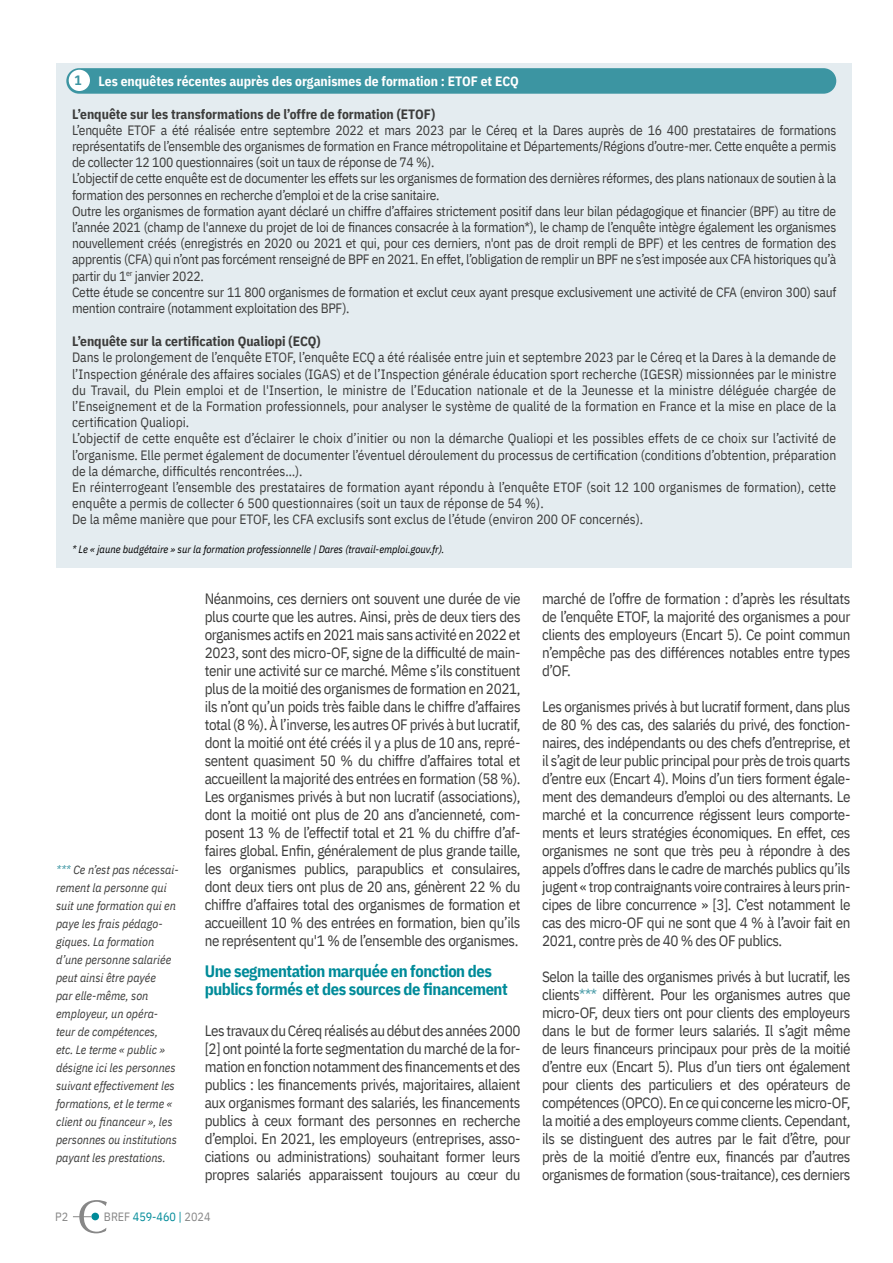
<style>
.page{position:relative;width:893px;height:1263px;background:#fff}
.page>*{position:absolute;margin:0;border:0;box-sizing:border-box;transform-origin:0 0}
.t1{font:700 16.5px/18px "IBM Plex Sans Cond";letter-spacing:-.025em;color:#008b99}
.t2{font:15px/18px "IBM Plex Sans Cond";letter-spacing:-.025em;color:#3c3c3b;text-align:justify}
.t3{font:13.5px/16.2px "IBM Plex Sans Cond";letter-spacing:-.02em;color:#3c3c3b}
.t4{font:13.5px/16.2px "IBM Plex Sans Cond";color:#3c3c3b}
.t5{font:700 13.5px "IBM Plex Sans Cond";color:#3c3c3b}
.t6{font:700 13.5px "IBM Plex Sans Cond";color:#fff}
.t7{font:italic 12px/18px "IBM Plex Sans Cond";color:#3c3c3b}
.t8{font:12px "IBM Plex Sans Cond";color:#878787}
.t9{font:italic 10.5px "IBM Plex Sans Cond";color:#000}
.s1{color:#3c95a2}
.s2{color:#008b99}
</style>
<div class="page">
<div style="left:56px;top:64px;width:795px;height:504px;background:#e4ecf0"></div>
<div style="left:66px;top:68px;width:770px;height:26px;background:#3c95a2;border-radius:13px"></div>
<div style="left:69px;top:70px;width:21px;height:21px;background:#fff;border-radius:50%"></div>
<svg style="left:73px;top:1200px;width:34px;height:33px"></svg>
<p class="t6" style="left:75px;top:71px;width:446px"><span class="s1">1</span> Les enquêtes récentes auprès des organismes de formation : ETOF et ECQ</p>
<p class="t5" style="left:72px;top:103px;width:365px">L’enquête sur les transformations de l’offre de formation (ETOF)</p>
<p class="t3" style="left:72px;top:121px;width:766px">L’enquête ETOF a été réalisée entre septembre 2022 et mars 2023 par le Céreq et la Dares auprès de 16 400 prestataires de formations représentatifs de l’ensemble des organismes de formation en France métropolitaine et Départements/Régions d’outre-mer. Cette enquête a permis de collecter 12 100 questionnaires (soit un taux de réponse de 74 %).<br>L’objectif de cette enquête est de documenter les effets sur les organismes de formation des dernières réformes, des plans nationaux de soutien à la formation des personnes en recherche d’emploi et de la crise sanitaire.<br>Outre les organismes de formation ayant déclaré un chiffre d’affaires strictement positif dans leur bilan pédagogique et financier (BPF) au titre de l’année 2021 (champ de l'annexe du projet de loi de finances consacrée à la formation*), le champ de l’enquête intègre également les organismes nouvellement créés (enregistrés en 2020 ou 2021 et qui, pour ces derniers, n'ont pas de droit rempli de BPF) et les centres de formation des apprentis (CFA) qui n’ont pas forcément renseigné de BPF en 2021. En effet, l’obligation de remplir un BPF ne s’est imposée aux CFA historiques qu’à partir du 1<sup>er</sup> janvier 2022.<br>Cette étude se concentre sur 11 800 organismes de formation et exclut ceux ayant presque exclusivement une activité de CFA (environ 300) sauf mention contraire (notamment exploitation des BPF).</p>
<p class="t5" style="left:72px;top:331px;width:250px">L’enquête sur la certification Qualiopi (ECQ)</p>
<p class="t4" style="left:72px;top:348px;width:766px">Dans le prolongement de l’enquête ETOF, l’enquête ECQ a été réalisée entre juin et septembre 2023 par le Céreq et la Dares à la demande de l’Inspection générale des affaires sociales (IGAS) et de l’Inspection générale éducation sport recherche (IGESR) missionnées par le ministre du Travail, du Plein emploi et de l'Insertion, le ministre de l’Education nationale et de la Jeunesse et la ministre déléguée chargée de l’Enseignement et de la Formation professionnels, pour analyser le système de qualité de la formation en France et la mise en place de la certification Qualiopi.<br>L’objectif de cette enquête est d’éclairer le choix d’initier ou non la démarche Qualiopi et les possibles effets de ce choix sur l’activité de l’organisme. Elle permet également de documenter l’éventuel déroulement du processus de certification (conditions d’obtention, préparation de la démarche, difficultés rencontrées…).<br>En réinterrogeant l’ensemble des prestataires de formation ayant répondu à l’enquête ETOF (soit 12 100 organismes de formation), cette enquête a permis de collecter 6 500 questionnaires (soit un taux de réponse de 54 %).<br>De la même manière que pour ETOF, les CFA exclusifs sont exclus de l’étude (environ 200 OF concernés).</p>
<p class="t9" style="left:72px;top:541px;width:374px">* Le « jaune budgétaire » sur la formation professionnelle | Dares (travail-emploi.gouv.fr).</p>
<p class="t7" style="left:56px;top:859px;width:124px"><span class="s1">***</span> Ce n’est pas nécessai&shy;rement la personne qui suit une formation qui en paye les frais pédago&shy;giques. La formation d’une personne salariée peut ainsi être payée<br>par elle-même, son employeur, un opéra&shy;teur de compétences,<br>etc. Le terme « public » désigne ici les personnes suivant effectivement les formations, et le terme « client ou financeur », les personnes ou institutions payant les prestations.</p>
<p class="t2" style="left:205px;top:588px;width:317px">Néanmoins, ces derniers ont souvent une durée de vie plus courte que les autres. Ainsi, près de deux tiers des organismes actifs en 2021 mais sans activité en 2022 et 2023, sont des micro-OF, signe de la difficulté de main&shy;tenir une activité sur ce marché. Même s’ils constituent plus de la moitié des organismes de formation en 2021, ils n’ont qu’un poids très faible dans le chiffre d’affaires total (8 %). À l’inverse, les autres OF privés à but lucratif, dont la moitié ont été créés il y a plus de 10 ans, repré&shy;sentent quasiment 50 % du chiffre d’affaires total et accueillent la majorité des entrées en formation (58 %).<br>Les organismes privés à but non lucratif (associations), dont la moitié ont plus de 20 ans d’ancienneté, com&shy;posent 13 % de l’effectif total et 21 % du chiffre d’af&shy;faires global. Enfin, généralement de plus grande taille, les organismes publics, parapublics et consulaires, dont deux tiers ont plus de 20 ans, génèrent 22 % du chiffre d’affaires total des organismes de formation et accueillent 10 % des entrées en formation, bien qu’ils ne représentent qu'1 % de l’ensemble des organismes.</p>
<p class="t1" style="left:205px;top:960px;width:304px">Une segmentation marquée en fonction des publics formés et des sources de financement</p>
<p class="t2" style="left:205px;top:1020px;width:317px">Les travaux du Céreq réalisés au début des années 2000 [2] ont pointé la forte segmentation du marché de la for&shy;mation en fonction notamment des financements et des publics : les financements privés, majoritaires, allaient aux organismes formant des salariés, les financements publics à ceux formant des personnes en recherche d’emploi. En 2021, les employeurs (entreprises, asso&shy;ciations ou administrations) souhaitant former leurs propres salariés apparaissent toujours au cœur du</p>
<p class="t8" style="left:55px;top:1208px;width:15px">P2</p>
<p class="t8" style="left:104px;top:1208px;width:108px">BREF <span class="s2">459-460 |</span> 2024</p>
<p class="t2" style="left:542px;top:588px;width:310px">marché de l’offre de formation : d’après les résultats de l’enquête ETOF, la majorité des organismes a pour clients des employeurs (Encart 5). Ce point commun n’empêche pas des différences notables entre types d’OF.</p>
<p class="t2" style="left:542px;top:696px;width:310px">Les organismes privés à but lucratif forment, dans plus de 80 % des cas, des salariés du privé, des fonction&shy;naires, des indépendants ou des chefs d’entreprise, et il s’agit de leur public principal pour près de trois quarts d’entre eux (Encart 4). Moins d’un tiers forment égale&shy;ment des demandeurs d’emploi ou des alternants. Le marché et la concurrence régissent leurs comporte&shy;ments et leurs stratégies économiques. En effet, ces organismes ne sont que très peu à répondre à des appels d’offres dans le cadre de marchés publics qu’ils jugent « trop contraignants voire contraires à leurs prin&shy;cipes de libre concurrence » [3]. C’est notamment le cas des micro-OF qui ne sont que 4 % à l’avoir fait en 2021, contre près de 40 % des OF publics.</p>
<p class="t2" style="left:542px;top:966px;width:310px">Selon la taille des organismes privés à but lucratif, les clients<span class="s1">***</span> diffèrent. Pour les organismes autres que micro-OF, deux tiers ont pour clients des employeurs dans le but de former leurs salariés. Il s’agit même de leurs financeurs principaux pour près de la moitié d’entre eux (Encart 5). Plus d’un tiers ont également pour clients des particuliers et des opérateurs de compétences (OPCO). En ce qui concerne les micro-OF, la moitié a des employeurs comme clients. Cependant, ils se distinguent des autres par le fait d’être, pour près de la moitié d’entre eux, financés par d’autres organismes de formation (sous-traitance), ces derniers</p>
</div>
